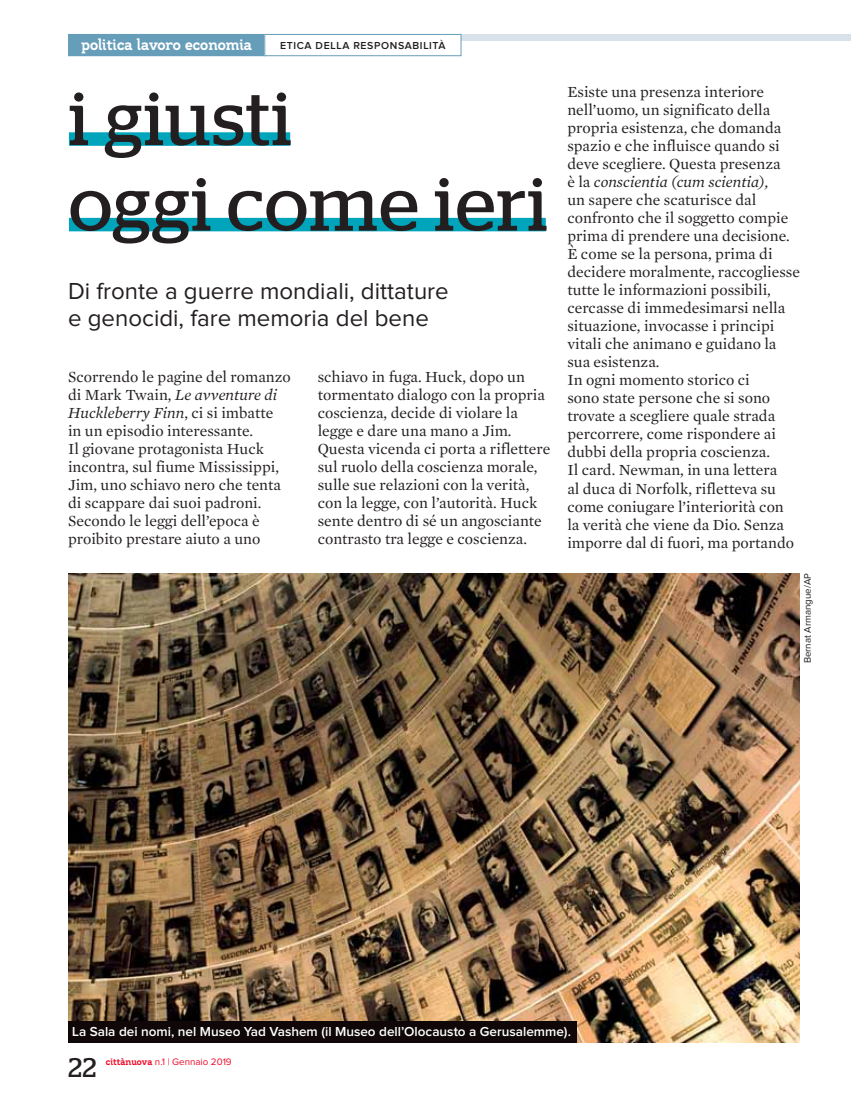
<style>
.page{position:relative;width:851px;height:1106px;background:#fff}
.page>*{position:absolute;margin:0;border:0;box-sizing:border-box;transform-origin:0 0}
.t1{font:75px/85.5px "Stag";letter-spacing:.02em;color:#231f20}
.t2{font:27px "Stag";color:#231f20}
.t3{font:24px/27px "Proxima Nova";color:#231f20}
.t4{font:15.75px/18px "Mercury Text G1 Roman";color:#231f20}
.t5{font:italic 15.75px/18px "Mercury Text G1";color:#231f20}
.t6{font:700 15.75px "Elderfield";color:#fff}
.t7{font:600 13.5px "Proxima Nova";color:#fff}
.t8{font:600 10.5px "Proxima Nova";letter-spacing:.06em;color:#231f20}
.t9{font:9.75px "Proxima Nova";color:#f10b29}
.t10{font:9.75px "Proxima Nova";color:#231f20}
.s1{font-family:"Mercury Text G1 Roman";font-style:normal}
.s2{font-family:"Elderfield";font-weight:700}
</style>
<div class="page">
<div style="left:311px;top:34px;width:539px;height:6px;background:#d9e2ea"></div>
<div style="left:68px;top:34px;width:197px;height:22px;background:#669db9"></div>
<div style="left:69px;top:132px;width:221px;height:14px;background:#00a5bc"></div>
<div style="left:69px;top:218px;width:476px;height:13px;background:#00a5bc"></div>
<img style="left:68px;top:573px;width:731px;height:469px">
<div style="left:68px;top:1020px;width:508px;height:22px;background:#0f0708"></div>
<div style="left:265px;top:34px;width:196px;height:22px;background:#fff"></div>
<div style="left:264px;top:34px;width:197px;height:22px;border:1px solid #669db9"></div>
<p class="t6" style="left:81px;top:37px;width:172px">politica lavoro economia</p>
<p class="t8" style="left:280px;top:42px;width:167px">ETICA DELLA RESPONSABILITÀ</p>
<h1 class="t1" style="left:69px;top:84px;width:480px">i giusti<br>oggi come ieri</h1>
<h3 class="t3" style="left:68px;top:280px;width:382px">Di fronte a guerre mondiali, dittature e genocidi, fare memoria del bene</h3>
<p class="t4" style="left:68px;top:368px;width:224px">Scorrendo le pagine del romanzo</p>
<p class="t5" style="left:68px;top:386px;width:211px"><span class="s1">di Mark Twain,</span> Le avventure di<br>Huckleberry Finn<span class="s1">, ci si imbatte</span></p>
<p class="t4" style="left:68px;top:422px;width:214px">in un episodio interessante.<br>Il giovane protagonista Huck incontra, sul fiume Mississippi,<br>Jim, uno schiavo nero che tenta di scappare dai suoi padroni.<br>Secondo le leggi dell’epoca è proibito prestare aiuto a uno</p>
<p class="t4" style="left:317px;top:368px;width:234px">schiavo in fuga. Huck, dopo un tormentato dialogo con la propria coscienza, decide di violare la legge e dare una mano a Jim.<br>Questa vicenda ci porta a riflettere sul ruolo della coscienza morale, sulle sue relazioni con la verità, con la legge, con l’autorità. Huck sente dentro di sé un angosciante contrasto tra legge e coscienza.</p>
<p class="t4" style="left:567px;top:83px;width:215px">Esiste una presenza interiore nell’uomo, un significato della propria esistenza, che domanda spazio e che influisce quando si deve scegliere. Questa presenza</p>
<p class="t5" style="left:567px;top:173px;width:203px"><span class="s1">è la</span> conscientia (cum scientia),</p>
<p class="t4" style="left:567px;top:191px;width:234px">un sapere che scaturisce dal confronto che il soggetto compie prima di prendere una decisione.<br>È come se la persona, prima di decidere moralmente, raccogliesse tutte le informazioni possibili, cercasse di immedesimarsi nella situazione, invocasse i principi vitali che animano e guidano la sua esistenza.<br>In ogni momento storico ci<br>sono state persone che si sono trovate a scegliere quale strada percorrere, come rispondere ai dubbi della propria coscienza.<br>Il card. Newman, in una lettera<br>al duca di Norfolk, rifletteva su come coniugare l’interiorità con<br>la verità che viene da Dio. Senza imporre dal di fuori, ma portando</p>
<p class="t10" style="left:804px;top:663px;width:92px;rotate:-90deg">Bernat Armangue/AP</p>
<p class="t7" style="left:72px;top:1026px;width:500px">La Sala dei nomi, nel Museo Yad Vashem (il Museo dell’Olocausto a Gerusalemme).</p>
<h2 class="t2" style="left:68px;top:1057px;width:30px">22</h2>
<p class="t9" style="left:106px;top:1058px;width:127px"><span class="s2">cittànuova</span> n.1 | Gennaio 2019</p>
</div>
